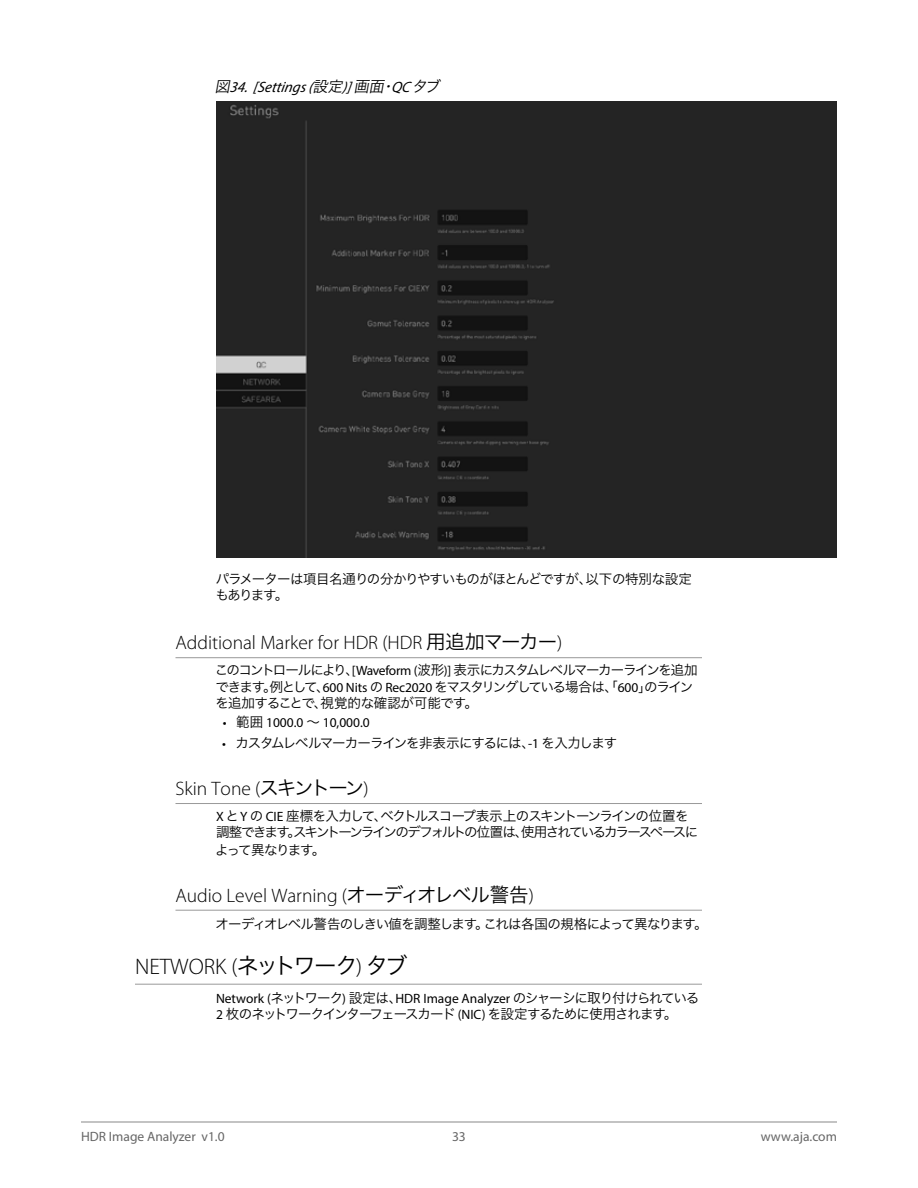
<style>
.page{position:relative;width:918px;height:1188px;background:#fff}
.page>*{position:absolute;margin:0;border:0;box-sizing:border-box;transform-origin:0 0}
.t1{font:300 22.5px "Myriad Pro";color:#000}
.t2{font:300 19.5px "Myriad Pro";color:#000}
.t3{font:italic 15px "Myriad Pro";color:#000}
.t4{font:13.5px/16.2px "Hira Kaku Pro W3";letter-spacing:-.095em;color:#000}
.t5{font:13.5px/16.6px "Hira Kaku Pro W3";letter-spacing:-.115em;color:#000}
.t6{font:13.5px "Myriad Pro";color:#000}
.t7{font:13.5px/16.2px "Hira Kaku Pro W3";letter-spacing:-.075em;color:#000}
.t8{font:13.5px "Hira Kaku Pro W3";letter-spacing:-.065em;color:#000}
.t9{font:13.5px "Myriad Pro";color:#666}
.s1{font-family:"Hira Kaku Pro W3"}
.s2{font-family:"Hira Kaku Pro W3";font-weight:400}
.s3{font-family:"Myriad Pro"}
</style>
<div class="page">
<hr style="left:81px;top:1121px;width:756px;height:2px;background:#999">
<hr style="left:176px;top:657px;width:526px;height:1px;background:#999">
<hr style="left:176px;top:803px;width:526px;height:1px;background:#999">
<hr style="left:176px;top:910px;width:526px;height:1px;background:#999">
<hr style="left:135px;top:984px;width:567px;height:1px;background:#999">
<img style="left:216px;top:102px;width:621px;height:456px">
<p class="t3" style="left:215px;top:78px;width:231px"><span class="s1">図</span>34. [Settings(<span class="s1">設定</span>)] <span class="s1">画面・</span>QC <span class="s1">タブ</span></p>
<p class="t7" style="left:215px;top:570px;width:478px">パラメーターは項目名通りの分かりやすいものがほとんどですが、以下の特別な設定もあります。</p>
<h2 class="t2" style="left:176px;top:632px;width:388px">Additional Marker for HDR (HDR <span class="s2">用追加マーカー</span>)</h2>
<p class="t4" style="left:215px;top:661px;width:484px">このコントロールにより、<span class="s3">[Waveform (</span>波形<span class="s3">)]</span> 表示にカスタムレベルマーカーラインを追加できます。例として、<span class="s3">600 Nits</span> の <span class="s3">Rec2020</span> をマスタリングしている場合は、「<span class="s3">600</span>」のラインを追加することで、視覚的な確認が可能です。</p>
<p class="t6" style="left:223px;top:715px;width:149px">• <span class="s1">範囲</span> 1000.0 <span class="s1">～</span> 10,000.0</p>
<p class="t4" style="left:222px;top:734px;width:397px"><span class="s3">•</span> カスタムレベルマーカーラインを非表示にするには、<span class="s3">-1</span> を入力します</p>
<h2 class="t2" style="left:176px;top:778px;width:195px">Skin Tone (<span class="s2">スキントーン</span>)</h2>
<p class="t5" style="left:215px;top:807px;width:485px"><span class="s3">X</span> と <span class="s3">Y</span> の <span class="s3">CIE</span> 座標を入力して、ベクトルスコープ表示上のスキントーンラインの位置を調整できます。スキントーンラインのデフォルトの位置は、使用されているカラースペースによって異なります。</p>
<h2 class="t2" style="left:176px;top:884px;width:360px">Audio Level Warning (<span class="s2">オーディオレベル警告</span>)</h2>
<p class="t8" style="left:216px;top:912px;width:493px">オーディオレベル警告のしきい値を調整します。これは各国の規格によって異なります。</p>
<h1 class="t1" style="left:135px;top:955px;width:274px">NETWORK (<span class="s2">ネットワーク</span>) <span class="s2">タブ</span></h1>
<p class="t6" style="left:216px;top:990px;width:485px">Network (<span class="s1">ネットワーク</span>) <span class="s1">設定は、</span>HDR Image Analyzer <span class="s1">のシャーシに取り付けられている</span></p>
<p class="t4" style="left:216px;top:1005px;width:463px"><span class="s3">2</span> 枚のネットワークインターフェースカード <span class="s3">(NIC)</span> を設定するために使用されます。</p>
<p class="t9" style="left:81px;top:1128px;width:145px">HDR Image Analyzer v1.0</p>
<p class="t9" style="left:452px;top:1128px;width:15px">33</p>
<p class="t9" style="left:761px;top:1128px;width:78px">www.aja.com</p>
</div>
